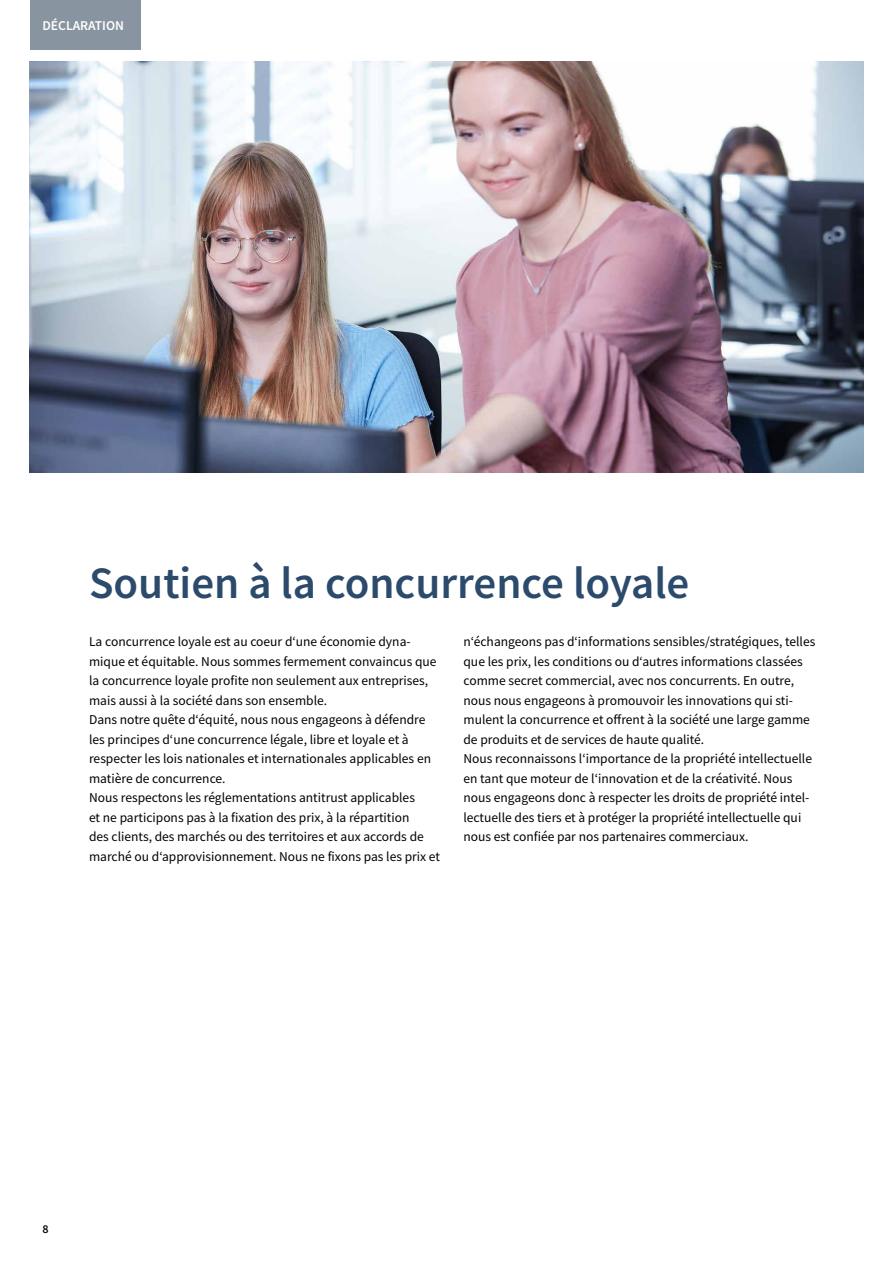
<style>
.page{position:relative;width:893px;height:1263px;background:#fff}
.page>*{position:absolute;margin:0;border:0;box-sizing:border-box;transform-origin:0 0}
.t1{font:600 45px "Source Sans Pro";color:#2c4a6c}
.t2{font:13.5px/19.5px "Source Sans Pro";color:#000}
.t3{font:600 13.5px "Source Sans Pro";color:#fff}
.t4{font:600 12px "Source Sans Pro";color:#000}
</style>
<div class="page">
<img style="left:30px;top:62px;width:833px;height:411px">
<div style="left:30px;top:0;width:110px;height:49px;background:#8895a0"></div>
<p class="t3" style="left:43px;top:16px;width:83px">DÉCLARATION</p>
<h1 class="t1" style="left:89px;top:554px;width:602px">Soutien à la concurrence loyale</h1>
<p class="t2" style="left:89px;top:632px;width:352px">La concurrence loyale est au coeur d‘une économie dyna&shy;mique et équitable. Nous sommes fermement convaincus que la concurrence loyale profite non seulement aux entreprises, mais aussi à la société dans son ensemble.<br>Dans notre quête d‘équité, nous nous engageons à défendre les principes d‘une concurrence légale, libre et loyale et à respecter les lois nationales et internationales applicables en matière de concurrence.<br>Nous respectons les réglementations antitrust applicables<br>et ne participons pas à la fixation des prix, à la répartition<br>des clients, des marchés ou des territoires et aux accords de marché ou d‘approvisionnement. Nous ne fixons pas les prix et</p>
<p class="t2" style="left:463px;top:632px;width:353px">n‘échangeons pas d‘informations sensibles/stratégiques, telles que les prix, les conditions ou d‘autres informations classées comme secret commercial, avec nos concurrents. En outre, nous nous engageons à promouvoir les innovations qui sti&shy;mulent la concurrence et offrent à la société une large gamme de produits et de services de haute qualité.<br>Nous reconnaissons l‘importance de la propriété intellectuelle en tant que moteur de l‘innovation et de la créativité. Nous nous engageons donc à respecter les droits de propriété intel&shy;lectuelle des tiers et à protéger la propriété intellectuelle qui nous est confiée par nos partenaires commerciaux.</p>
<p class="t4" style="left:43px;top:1221px;width:8px">8</p>
</div>
